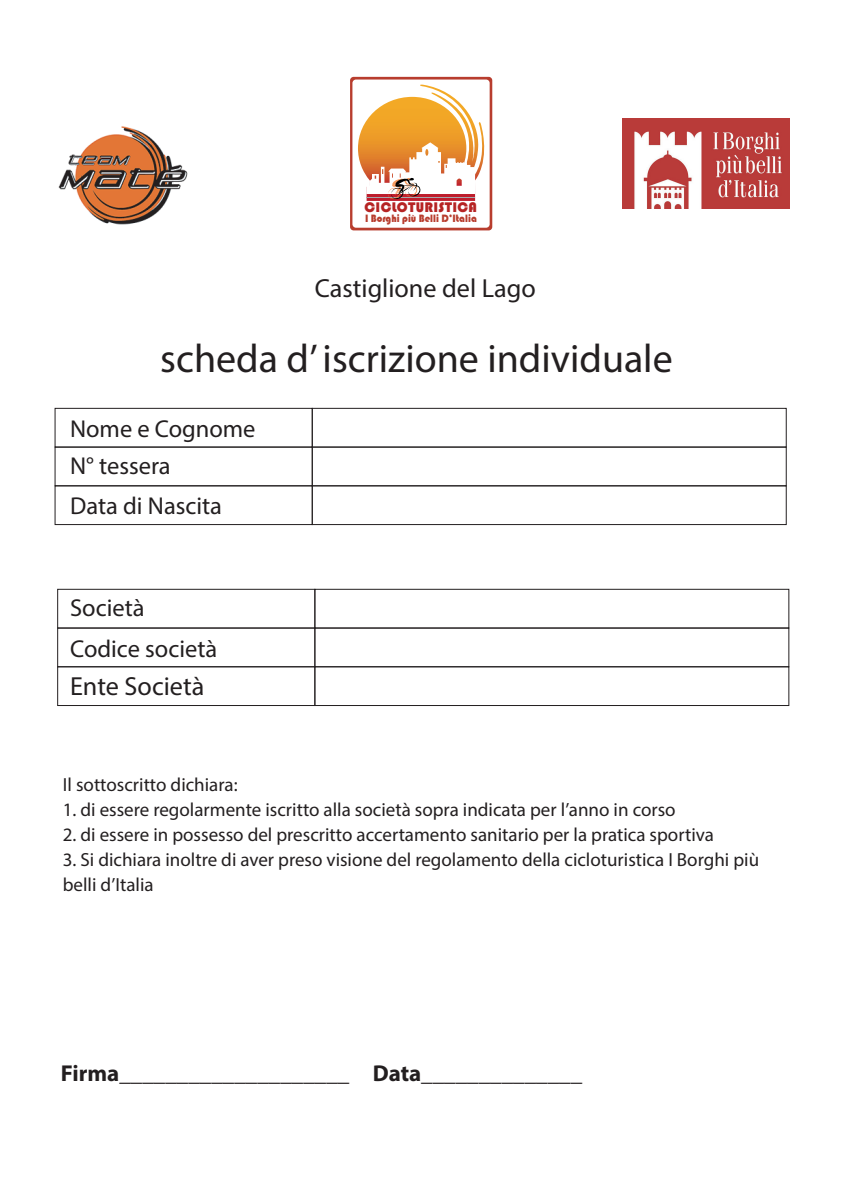
<style>
.page{position:relative;width:842px;height:1191px;background:#fff}
.page>*{position:absolute;margin:0;border:0;box-sizing:border-box;transform-origin:0 0}
.t1{font:40px "Myriad Pro";color:#231f20}
.t2{font:26.2px "Myriad Pro";color:#231f20}
.t3{font:24.5px/36.9px "Myriad Pro";color:#231f20}
.t4{font:700 23px "Myriad Pro";color:#231f20}
.t5{font:19px/25px "Myriad Pro";color:#231f20}
.t6{font:14.4px "Bauhaus 93";letter-spacing:.02em;color:#b62424}
.t7{font:11px "Bauhaus 93";color:#b83d2e;scale:.92 1}
</style>
<div class="page">
<img style="left:58px;top:126px;width:130px;height:99px">
<img style="left:623px;top:118px;width:167px;height:90px">
<svg style="left:350px;top:77px;width:142px;height:153px"></svg>
<div style="left:352px;top:80px;width:138px;height:148px;background:#fff;border-radius:4px"></div>
<svg style="left:358px;top:85px;width:132px;height:116px"></svg>
<div style="left:55px;top:408px;width:258px;height:39px;border:1px solid #231f20"></div>
<div style="left:312px;top:408px;width:475px;height:39px;border:1px solid #231f20"></div>
<div style="left:55px;top:446px;width:258px;height:40px;border:1px solid #231f20"></div>
<div style="left:312px;top:446px;width:475px;height:40px;border:1px solid #231f20"></div>
<div style="left:57px;top:589px;width:258px;height:39px;border:1px solid #231f20"></div>
<div style="left:314px;top:589px;width:475px;height:39px;border:1px solid #231f20"></div>
<div style="left:55px;top:485px;width:258px;height:40px;border:1px solid #231f20"></div>
<div style="left:312px;top:485px;width:475px;height:40px;border:1px solid #231f20"></div>
<div style="left:57px;top:627px;width:258px;height:40px;border:1px solid #231f20"></div>
<div style="left:314px;top:627px;width:475px;height:40px;border:1px solid #231f20"></div>
<div style="left:314px;top:666px;width:475px;height:40px;border:1px solid #231f20"></div>
<div style="left:57px;top:666px;width:258px;height:40px;border:1px solid #231f20"></div>
<p class="t6" style="left:364px;top:199px;width:114px">CICLOTURISTICA</p>
<p class="t7" style="left:365px;top:212px;width:123px">I Borghi più Belli D’Italia</p>
<h2 class="t2" style="left:315px;top:272px;width:222px">Castiglione del Lago</h2>
<h1 class="t1" style="left:160px;top:333px;width:514px">scheda d’ iscrizione individuale</h1>
<p class="t3" style="left:70px;top:410px;width:187px">Nome e Cognome<br>N° tessera</p>
<p class="t3" style="left:70px;top:487px;width:153px">Data di Nascita</p>
<p class="t3" style="left:70px;top:587px;width:149px;line-height:41.2px">Società<br>Codice società</p>
<h2 class="t2" style="left:70px;top:670px;width:136px">Ente Società</h2>
<p class="t5" style="left:63px;top:771px;width:176px">Il sottoscritto dichiara:</p>
<p class="t5" style="left:63px;top:796px;width:614px">1. di essere regolarmente iscritto alla società sopra indicata per l’anno in corso</p>
<p class="t5" style="left:63px;top:821px;width:653px">2. di essere in possesso del prescritto accertamento sanitario per la pratica sportiva</p>
<p class="t5" style="left:63px;top:846px;width:698px">3. Si dichiara inoltre di aver preso visione del regolamento della cicloturistica I Borghi più belli d’Italia</p>
<p class="t4" style="left:61px;top:1058px;width:523px">Firma____________________ Data______________</p>
</div>
